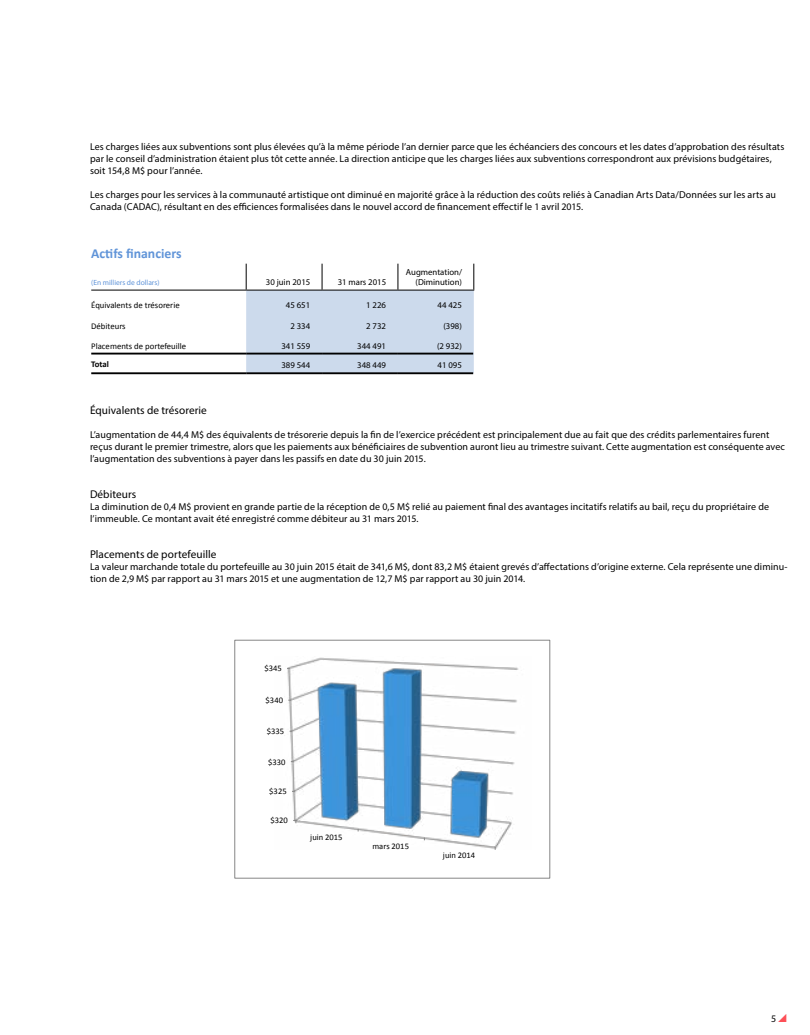
<style>
.page{position:relative;width:810px;height:1035px;background:#fff}
.page>*{position:absolute;margin:0;border:0;box-sizing:border-box;transform-origin:0 0}
.t1{font:700 13.75px "Calibri";color:#6094d8}
.t2{font:11.25px "Myriad Pro";letter-spacing:.005em;color:#000}
.t3{font:10px/12px "Myriad Pro";letter-spacing:.005em;color:#000}
.t4{font:8.75px/10.5px "Myriad Pro";color:#000;text-align:right}
.t5{font:8.75px "Calibri";color:#000}
.t6{font:700 8.75px "Calibri";letter-spacing:-.005em;color:#000}
.t7{font:8.5px "Calibri";color:#000}
.t8{font:7.5px "Myriad Pro";color:#6094d8}
</style>
<div class="page">
<img style="left:287px;top:657px;width:232px;height:193px">
<svg style="left:293px;top:820px;width:4px;height:3px"></svg>
<div style="left:234px;top:640px;width:316px;height:238px;border:1px solid #868686"></div>
<svg style="left:246px;top:264px;width:228px;height:109px"></svg>
<hr style="left:91px;top:290px;width:155px;height:1px;background:#000">
<hr style="left:246px;top:290px;width:76px;height:1px;background:#000">
<hr style="left:322px;top:290px;width:76px;height:1px;background:#000">
<hr style="left:398px;top:290px;width:76px;height:1px;background:#000">
<hr style="left:91px;top:353px;width:155px;height:2px;background:#000">
<hr style="left:246px;top:353px;width:76px;height:2px;background:#000">
<hr style="left:322px;top:353px;width:76px;height:2px;background:#000">
<hr style="left:398px;top:353px;width:75px;height:2px;background:#000">
<hr style="left:91px;top:372px;width:155px;height:2px;background:#000">
<hr style="left:246px;top:372px;width:76px;height:2px;background:#000">
<hr style="left:322px;top:372px;width:76px;height:2px;background:#000">
<hr style="left:398px;top:372px;width:75px;height:2px;background:#000">
<p class="t3" style="left:90px;top:140px;width:696px">Les charges liées aux subventions sont plus élevées qu’à la même période l’an dernier parce que les échéanciers des concours et les dates d’approbation des résultats par le conseil d’administration étaient plus tôt cette année. La direction anticipe que les charges liées aux subventions correspondront aux prévisions budgétaires, soit 154,8 M$ pour l’année.</p>
<p class="t3" style="left:90px;top:188px;width:688px">Les charges pour les services à la communauté artistique ont diminué en majorité grâce à la réduction des coûts reliés à Canadian Arts Data/Données sur les arts au<br>Canada (CADAC), résultant en des efficiences formalisées dans le nouvel accord de financement effectif le 1 avril 2015.</p>
<h1 class="t1" style="left:91px;top:245px;width:92px">Actifs financiers</h1>
<p class="t8" style="left:91px;top:278px;width:70px">(En milliers de dollars)</p>
<p class="t4" style="left:266px;top:277px;width:46px">30 juin 2015</p>
<p class="t4" style="left:338px;top:277px;width:50px">31 mars 2015</p>
<p class="t4" style="left:406px;top:266px;width:58px">Augmentation/ (Diminution)</p>
<p class="t5" style="left:91px;top:300px;width:90px">Équivalents de trésorerie</p>
<p class="t4" style="left:286px;top:300px;width:26px">45 651</p>
<p class="t4" style="left:366px;top:300px;width:21px">1 226</p>
<p class="t4" style="left:438px;top:300px;width:26px">44 425</p>
<p class="t5" style="left:91px;top:320px;width:36px">Débiteurs</p>
<p class="t4" style="left:290px;top:321px;width:21px">2 334</p>
<p class="t4" style="left:366px;top:321px;width:21px">2 732</p>
<p class="t4" style="left:443px;top:321px;width:20px">(398)</p>
<p class="t5" style="left:91px;top:340px;width:97px">Placements de portefeuille</p>
<p class="t4" style="left:281px;top:340px;width:30px">341 559</p>
<p class="t4" style="left:357px;top:340px;width:30px">344 491</p>
<p class="t4" style="left:437px;top:340px;width:26px">(2 932)</p>
<p class="t6" style="left:91px;top:358px;width:19px">Total</p>
<p class="t4" style="left:281px;top:360px;width:30px">389 544</p>
<p class="t4" style="left:357px;top:360px;width:30px">348 449</p>
<p class="t4" style="left:438px;top:360px;width:26px">41 095</p>
<p class="t2" style="left:90px;top:403px;width:118px">Équivalents de trésorerie</p>
<p class="t3" style="left:90px;top:428px;width:697px">L’augmentation de 44,4 M$ des équivalents de trésorerie depuis la fin de l’exercice précédent est principalement due au fait que des crédits parlementaires furent reçus durant le premier trimestre, alors que les paiements aux bénéficiaires de subvention auront lieu au trimestre suivant. Cette augmentation est conséquente avec l’augmentation des subventions à payer dans les passifs en date du 30 juin 2015.</p>
<p class="t2" style="left:90px;top:487px;width:48px">Débiteurs</p>
<p class="t3" style="left:90px;top:500px;width:681px">La diminution de 0,4 M$ provient en grande partie de la réception de 0,5 M$ relié au paiement final des avantages incitatifs relatifs au bail, reçu du propriétaire de l’immeuble. Ce montant avait été enregistré comme débiteur au 31 mars 2015.</p>
<p class="t2" style="left:90px;top:547px;width:128px">Placements de portefeuille</p>
<p class="t3" style="left:90px;top:560px;width:699px">La valeur marchande totale du portefeuille au 30 juin 2015 était de 341,6 M$, dont 83,2 M$ étaient grevés d’affectations d’origine externe. Cela représente une diminu&shy;tion de 2,9 M$ par rapport au 31 mars 2015 et une augmentation de 12,7 M$ par rapport au 30 juin 2014.</p>
<p class="t7" style="left:264px;top:663px;width:19px">$345</p>
<p class="t7" style="left:266px;top:695px;width:19px">$340</p>
<p class="t7" style="left:267px;top:726px;width:19px">$335</p>
<p class="t7" style="left:268px;top:756px;width:19px">$330</p>
<p class="t7" style="left:269px;top:786px;width:19px">$325</p>
<p class="t7" style="left:270px;top:815px;width:19px">$320</p>
<p class="t7" style="left:310px;top:832px;width:34px">juin 2015</p>
<p class="t7" style="left:372px;top:841px;width:38px">mars 2015</p>
<p class="t7" style="left:443px;top:850px;width:34px">juin 2014</p>
<p class="t3" style="left:771px;top:1013px;width:7px">5</p>
</div>
